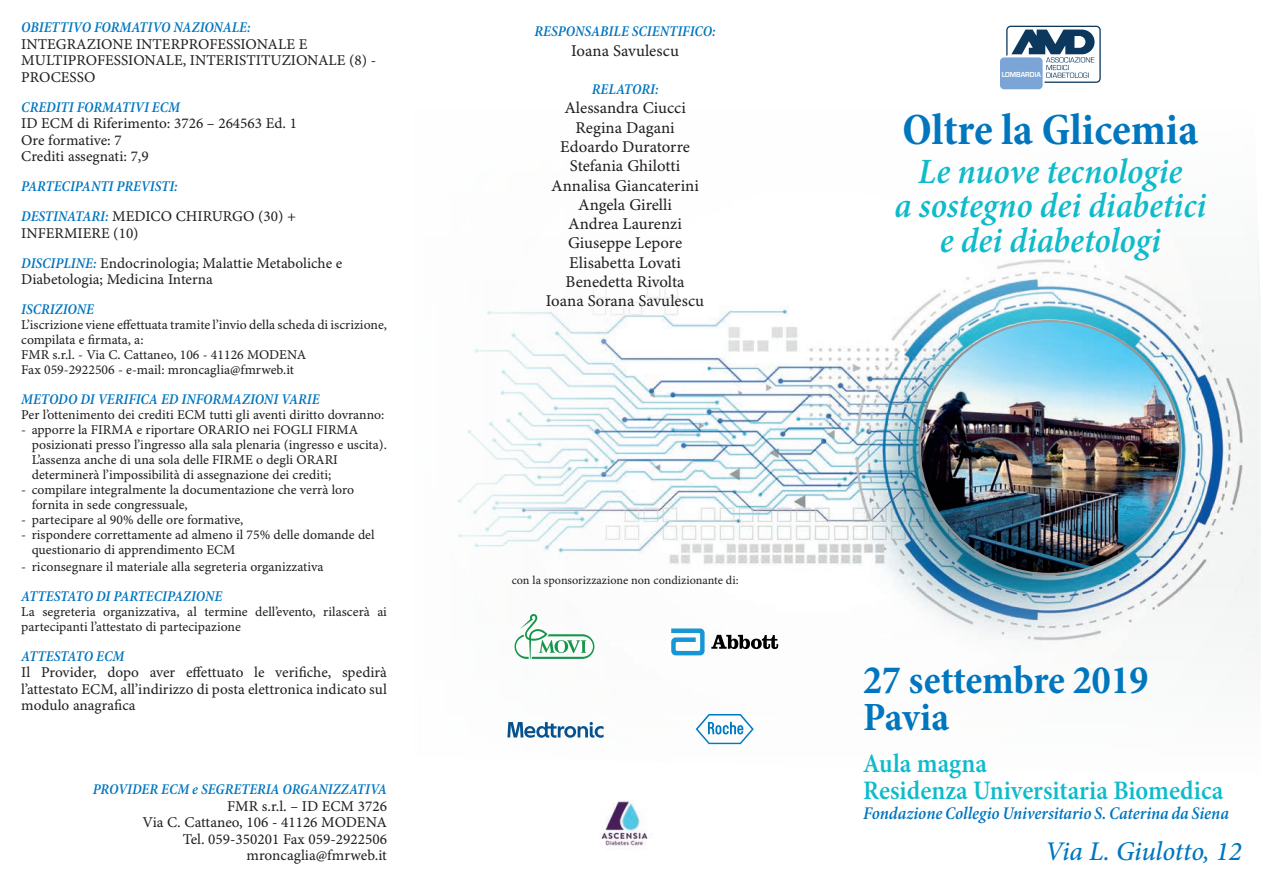
<style>
.page{position:relative;width:1263px;height:893px;background:#fff}
.page>*{position:absolute;margin:0;border:0;box-sizing:border-box;transform-origin:0 0}
.t1{font:700 condensed 45px "Minion Pro";color:#0076bf}
.t2{font:700 condensed 40.5px/37.5px "Minion Pro";color:#0076bf}
.t3{font:italic 600 condensed 36px/34.5px "Minion Pro";color:#0fbbcb;text-align:center}
.t4{font:600 condensed 27px/27px "Minion Pro";color:#0fbbcb}
.t5{font:italic 500 27px "Minion Pro";letter-spacing:-.01em;color:#0076bf}
.t6{font:italic 600 condensed 18px "Minion Pro";color:#0076bf}
.t7{font:16.5px/19.2px "Minion Pro Capt";color:#231f20;text-align:center}
.t8{font:15px/16.5px "Minion Pro Capt";color:#231f20}
.t9{font:italic 600 condensed 15px "Minion Pro";color:#0076bf}
.t10{font:13.5px/15px "Minion Pro Capt";color:#231f20}
.t11{font:12px "Minion Pro Capt";color:#231f20}
.t12{font:700 7.5px "Eurostile";color:#fff;scale:.95 1}
.s1{font-family:"Minion Pro";font-weight:600;font-style:italic;font-stretch:condensed;color:#0076bf}
</style>
<div class="page">
<svg style="left:467px;top:83px;width:791px;height:373px"></svg>
<img style="left:457px;top:456px;width:804px;height:289px">
<div style="left:1000px;top:57px;width:42px;height:32px;background:#7ca5d7;border-radius:4px"></div>
<svg style="left:1005px;top:25px;width:96px;height:58px"></svg>
<svg style="left:671px;top:628px;width:33px;height:27px"></svg>
<svg style="left:711px;top:635px;width:67px;height:14px"></svg>
<svg style="left:507px;top:722px;width:97px;height:16px"></svg>
<svg style="left:514px;top:614px;width:80px;height:45px"></svg>
<img style="left:600px;top:800px;width:48px;height:46px">
<svg style="left:696px;top:714px;width:58px;height:30px"></svg>
<p class="t9" style="left:21px;top:18px;width:231px">OBIETTIVO FORMATIVO NAZIONALE:</p>
<p class="t8" style="left:21px;top:36px;width:356px">INTEGRAZIONE INTERPROFESSIONALE E<br>MULTIPROFESSIONALE, INTERISTITUZIONALE (8) -<br>PROCESSO</p>
<p class="t9" style="left:21px;top:98px;width:160px">CREDITI FORMATIVI ECM</p>
<p class="t8" style="left:21px;top:116px;width:277px">ID ECM di Riferimento: 3726 – 264563 Ed. 1<br>Ore formative: 7<br>Crediti assegnati: 7,9</p>
<p class="t9" style="left:21px;top:177px;width:158px">PARTECIPANTI PREVISTI:</p>
<p class="t8" style="left:21px;top:209px;width:276px"><span class="s1">DESTINATARI:</span> MEDICO CHIRURGO (30) +<br>INFERMIERE (10)</p>
<p class="t8" style="left:21px;top:255px;width:323px"><span class="s1">DISCIPLINE:</span> Endocrinologia; Malattie Metaboliche e<br>Diabetologia; Medicina Interna</p>
<p class="t9" style="left:21px;top:300px;width:74px">ISCRIZIONE</p>
<p class="t10" style="left:21px;top:318px;width:367px">L’iscrizione viene effettuata tramite l’invio della scheda di iscrizione, compilata e firmata, a:<br>FMR s.r.l. - Via C. Cattaneo, 106 - 41126 MODENA<br>Fax 059-2922506 - e-mail: mroncaglia@fmrweb.it</p>
<p class="t9" style="left:21px;top:390px;width:300px">METODO DI VERIFICA ED INFORMAZIONI VARIE</p>
<p class="t10" style="left:21px;top:408px;width:365px">Per l’ottenimento dei crediti ECM tutti gli aventi diritto dovranno:</p>
<p class="t10" style="left:32px;top:423px;width:357px;text-indent:-11px">- apporre la FIRMA e riportare ORARIO nei FOGLI FIRMA posizionati presso l’ingresso alla sala plenaria (ingresso e uscita).<br>L’assenza anche di una sola delle FIRME o degli ORARI determinerà l’impossibilità di assegnazione dei crediti;</p>
<p class="t10" style="left:32px;top:483px;width:324px;text-indent:-11px">- compilare integralmente la documentazione che verrà loro fornita in sede congressuale,</p>
<p class="t10" style="left:21px;top:513px;width:224px">- partecipare al 90% delle ore formative,</p>
<p class="t10" style="left:32px;top:528px;width:344px;text-indent:-11px">- rispondere correttamente ad almeno il 75% delle domande del questionario di apprendimento ECM</p>
<p class="t10" style="left:21px;top:559px;width:304px">- riconsegnare il materiale alla segreteria organizzativa</p>
<p class="t9" style="left:21px;top:587px;width:203px">ATTESTATO DI PARTECIPAZIONE</p>
<p class="t10" style="left:21px;top:604px;width:367px">La segreteria organizzativa, al termine dell’evento, rilascerà ai partecipanti l’attestato di partecipazione</p>
<p class="t9" style="left:21px;top:647px;width:105px">ATTESTATO ECM</p>
<p class="t8" style="left:21px;top:665px;width:367px;text-align:justify">Il Provider, dopo aver effettuato le verifiche, spedirà l’attestato ECM, all’indirizzo di posta elettronica indicato sul modulo anagrafica</p>
<p class="t9" style="left:93px;top:780px;width:296px">PROVIDER ECM e SEGRETERIA ORGANIZZATIVA</p>
<p class="t8" style="left:143px;top:798px;width:246px;text-align:right">FMR s.r.l. – ID ECM 3726<br>Via C. Cattaneo, 106 - 41126 MODENA<br>Tel. 059-350201 Fax 059-2922506 mroncaglia@fmrweb.it</p>
<p class="t9" style="left:535px;top:23px;width:183px">RESPONSABILE SCIENTIFICO:</p>
<p class="t7" style="left:571px;top:42px;width:109px">Ioana Savulescu</p>
<p class="t9" style="left:592px;top:80px;width:68px">RELATORI:</p>
<p class="t7" style="left:546px;top:99px;width:160px">Alessandra Ciucci<br>Regina Dagani<br>Edoardo Duratorre<br>Stefania Ghilotti<br>Annalisa Giancaterini<br>Angela Girelli<br>Andrea Laurenzi<br>Giuseppe Lepore<br>Elisabetta Lovati<br>Benedetta Rivolta<br>Ioana Sorana Savulescu</p>
<p class="t11" style="left:512px;top:573px;width:228px">con la sponsorizzazione non condizionante di:</p>
<p class="t12" style="left:1002px;top:71px;width:43px">LOMBARDIA</p>
<h1 class="t1" style="left:903px;top:103px;width:297px">Oltre la Glicemia</h1>
<h3 class="t3" style="left:894px;top:155px;width:313px">Le nuove tecnologie<br>a sostegno dei diabetici e dei diabetologi</h3>
<h2 class="t2" style="left:863px;top:663px;width:287px">27 settembre 2019<br>Pavia</h2>
<h3 class="t4" style="left:863px;top:751px;width:362px">Aula magna<br>Residenza Universitaria Biomedica</h3>
<h3 class="t6" style="left:863px;top:802px;width:367px">Fondazione Collegio Universitario S. Caterina da Siena</h3>
<h3 class="t5" style="left:1045px;top:833px;width:198px">Via L. Giulotto, 12</h3>
</div>
